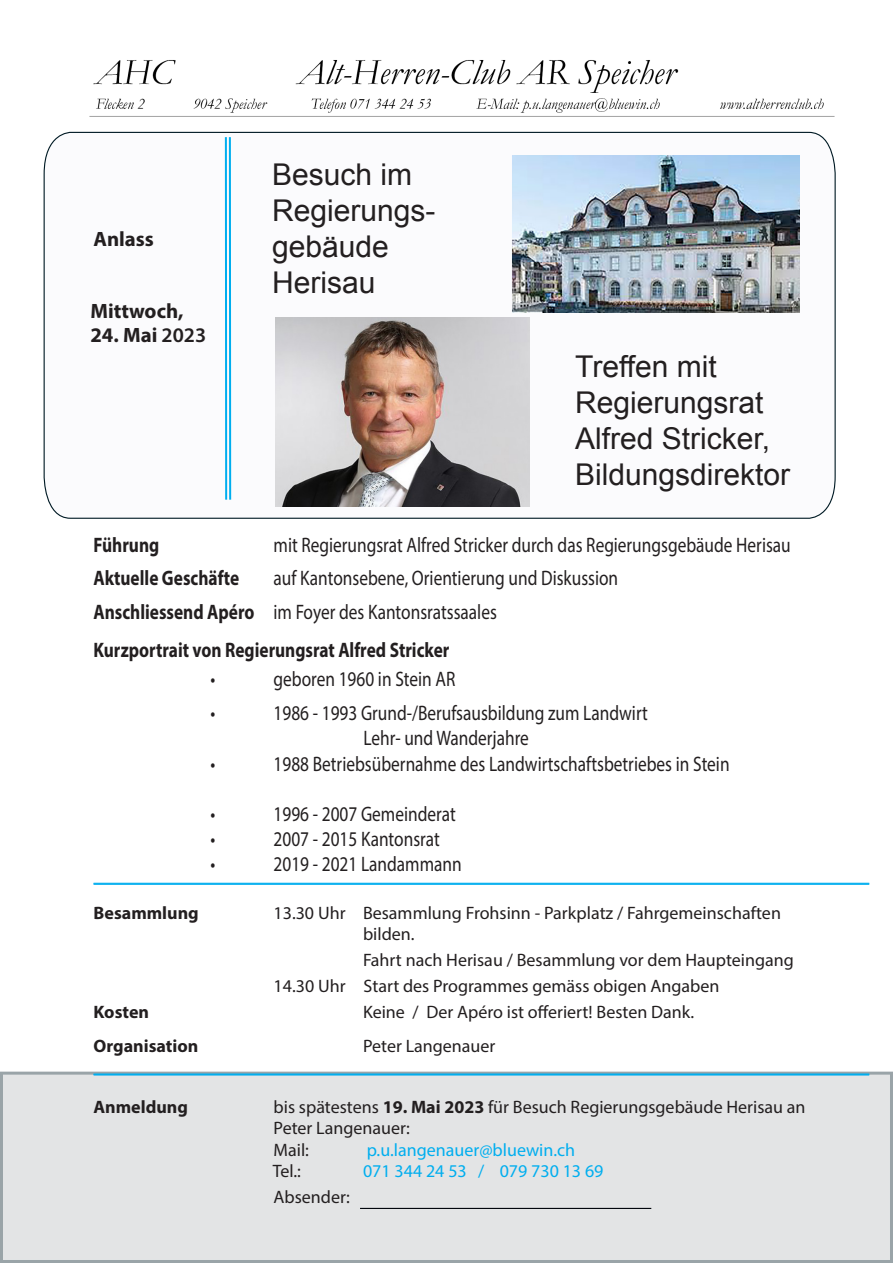
<style>
.page{position:relative;width:893px;height:1263px;background:#fff}
.page>*{position:absolute;margin:0;border:0;box-sizing:border-box;transform-origin:0 0}
.t1{font:30px "Arial";color:#231f20}
.t2{font:21px "Myriad Pro";color:#231f20;scale:.83 1}
.t3{font:700 21px "Myriad Pro";color:#231f20;scale:.83 1}
.Lauftext_fett{font:700 20.85px "Myriad Pro";color:#231f20}
.Lauftext_links{font:18px/21.6px "Myriad Pro";color:#231f20}
.t4{font:18px "Myriad Pro";color:#00aeef}
.Lauftext_links-2{font:700 18px "Myriad Pro";color:#231f20}
.s1{font-weight:600}
.s2{font-weight:700}
</style>
<div class="page">
<div style="left:0;top:1071px;width:893px;height:192px;background:#e3e4e5"></div>
<svg style="left:43px;top:131px;width:793px;height:388px"></svg>
<img style="left:89px;top:60px;width:746px;height:57px">
<hr style="left:94px;top:1074px;width:775px;height:1px;background:#00aeef">
<hr style="left:94px;top:1075px;width:775px;height:1px;background:#00aeef">
<hr style="left:94px;top:883px;width:775px;height:1px;background:#00aeef">
<hr style="left:94px;top:884px;width:775px;height:1px;background:#00aeef">
<img style="left:510px;top:155px;width:289px;height:157px">
<img style="left:276px;top:317px;width:253px;height:190px">
<hr style="left:229px;top:137px;width:2px;height:363px;background:#00aeef">
<hr style="left:225px;top:137px;width:2px;height:363px;background:#00aeef">
<hr style="left:360px;top:1208px;width:291px;height:1px;background:#02060d">
<p class="Lauftext_fett" style="left:94px;top:226px;width:62px">Anlass</p>
<p class="Lauftext_fett" style="left:90px;top:297px;width:95px">Mittwoch,</p>
<p class="Lauftext_fett" style="left:90px;top:322px;width:117px">24. Mai <span class="s1">2023</span></p>
<p class="t1" style="left:272px;top:155px;width:142px">Besuch im</p>
<p class="t1" style="left:272px;top:191px;width:165px">Regierungs-</p>
<p class="t1" style="left:272px;top:227px;width:118px">gebäude</p>
<p class="t1" style="left:272px;top:263px;width:105px">Herisau</p>
<p class="t1" style="left:575px;top:347px;width:143px">Treffen mit</p>
<p class="t1" style="left:575px;top:383px;width:190px">Regierungsrat</p>
<p class="t1" style="left:575px;top:419px;width:197px">Alfred Stricker,</p>
<p class="t1" style="left:575px;top:455px;width:217px">Bildungsdirektor</p>
<p class="t3" style="left:94px;top:531px;width:81px">Führung</p>
<p class="t2" style="left:274px;top:532px;width:625px">mit Regierungsrat Alfred Stricker durch das Regierungsgebäude Herisau</p>
<p class="t3" style="left:94px;top:564px;width:177px">Aktuelle Geschäfte</p>
<p class="t2" style="left:274px;top:565px;width:417px">auf Kantonsebene, Orientierung und Diskussion</p>
<p class="t2" style="left:94px;top:599px;width:487px"><span class="s2">Anschliessend Apéro</span> im Foyer des Kantonsratssaales</p>
<p class="t3" style="left:94px;top:636px;width:430px">Kurzportrait von Regierungsrat Alfred Stricker</p>
<p class="t2" style="left:211px;top:666px;width:7px">•</p>
<p class="t2" style="left:274px;top:666px;width:221px">geboren 1960 in Stein AR</p>
<p class="t2" style="left:211px;top:700px;width:7px">•</p>
<p class="t2" style="left:274px;top:700px;width:452px">1986 - 1993 Grund-/Berufsausbildung zum Landwirt</p>
<p class="t2" style="left:364px;top:725px;width:201px">Lehr- und Wanderjahre</p>
<p class="t2" style="left:211px;top:750px;width:7px">•</p>
<p class="t2" style="left:274px;top:750px;width:551px">1988 Betriebsübernahme des Landwirtschaftsbetriebes in Stein</p>
<p class="t2" style="left:211px;top:801px;width:7px">•</p>
<p class="t2" style="left:274px;top:801px;width:221px">1996 - 2007 Gemeinderat</p>
<p class="t2" style="left:211px;top:826px;width:7px">•</p>
<p class="t2" style="left:274px;top:826px;width:202px">2007 - 2015 Kantonsrat</p>
<p class="t2" style="left:211px;top:851px;width:7px">•</p>
<p class="t2" style="left:274px;top:851px;width:228px">2019 - 2021 Landammann</p>
<p class="Lauftext_links-2" style="left:94px;top:901px;width:107px">Besammlung</p>
<p class="Lauftext_links" style="left:363px;top:902px;width:419px;text-indent:-89px">13.30 Uhr Besammlung Frohsinn - Parkplatz / Fahrgemeinschaften bilden.</p>
<p class="Lauftext_links" style="left:363px;top:949px;width:432px">Fahrt nach Herisau / Besammlung vor dem Haupteingang</p>
<p class="Lauftext_links" style="left:274px;top:975px;width:447px">14.30 Uhr Start des Programmes gemäss obigen Angaben</p>
<p class="Lauftext_links-2" style="left:94px;top:1000px;width:57px">Kosten</p>
<p class="Lauftext_links" style="left:363px;top:1001px;width:333px">Keine / Der Apéro ist offeriert! Besten Dank.</p>
<p class="Lauftext_links-2" style="left:94px;top:1034px;width:106px">Organisation</p>
<p class="Lauftext_links" style="left:363px;top:1035px;width:134px">Peter Langenauer</p>
<p class="Lauftext_links-2" style="left:94px;top:1095px;width:96px">Anmeldung</p>
<p class="Lauftext_links" style="left:274px;top:1095px;width:534px">bis spätestens <span class="s2">19. Mai 2023</span> für Besuch Regierungsgebäude Herisau an</p>
<p class="Lauftext_links" style="left:274px;top:1117px;width:138px">Peter Langenauer:</p>
<p class="Lauftext_links" style="left:274px;top:1138px;width:37px">Mail:</p>
<p class="t4" style="left:367px;top:1138px;width:210px">p.u.langenauer@bluewin.ch</p>
<p class="Lauftext_links" style="left:273px;top:1160px;width:30px">Tel.:</p>
<p class="t4" style="left:363px;top:1160px;width:242px">071 344 24 53 / 079 730 13 69</p>
<p class="Lauftext_links" style="left:274px;top:1185px;width:78px">Absender:</p>
</div>
